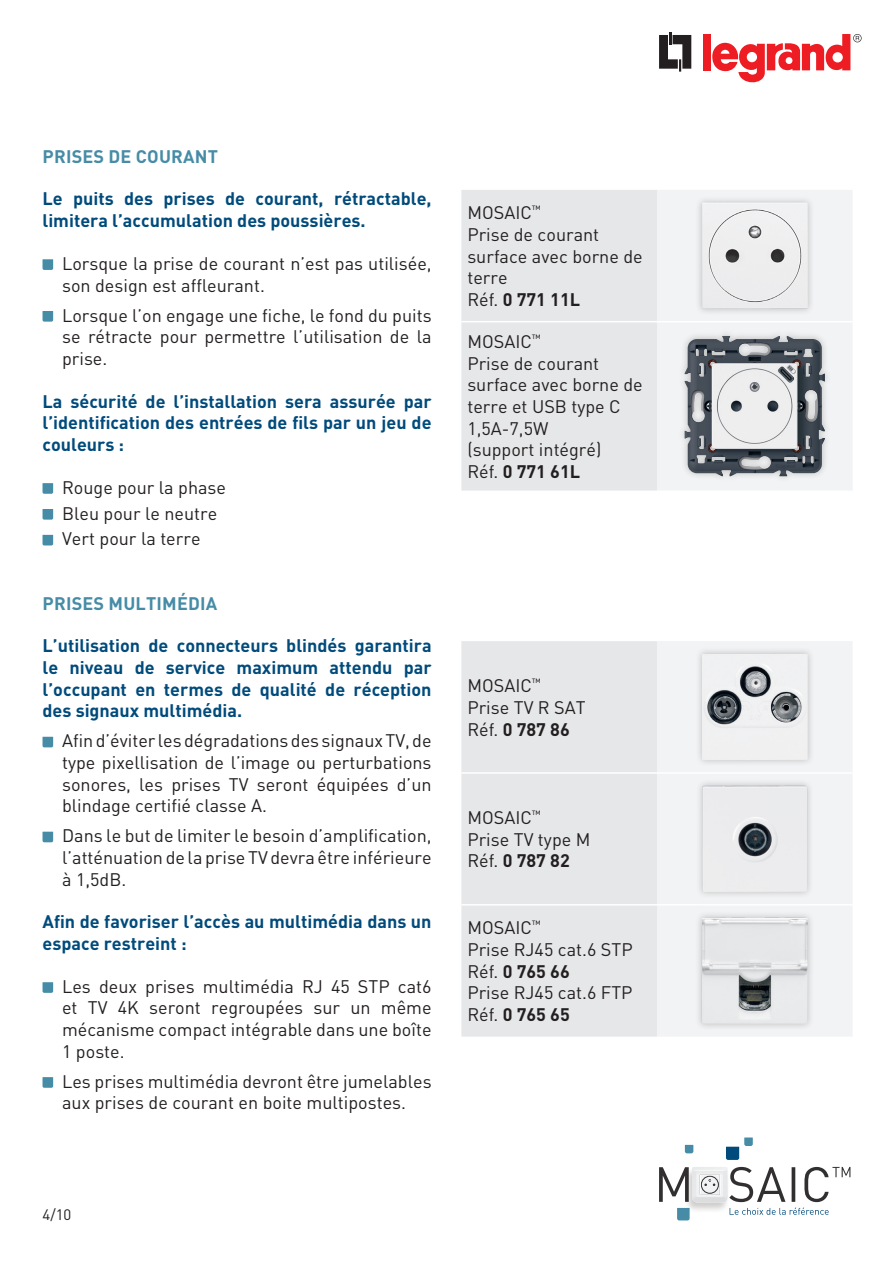
<style>
.page{position:relative;width:893px;height:1263px;background:#fff}
.page>*{position:absolute;margin:0;border:0;box-sizing:border-box;transform-origin:0 0}
.t1{font:18px/21.6px "DIN Pro";color:#231f20}
.t2{font:700 18px/21.6px "DIN Pro";color:#004b7c}
.t3{font:700 18px "DIN Pro";letter-spacing:.01em;color:#468ca6}
.t4{font:15px "DIN Pro";color:#231f20}
.s1{font-weight:700}
</style>
<div class="page">
<svg style="left:659px;top:32px;width:32px;height:40px"></svg>
<div style="left:703px;top:34px;width:8px;height:36px;background:#ee1d23"></div>
<svg style="left:712px;top:34px;width:150px;height:49px"></svg>
<svg style="left:685px;top:1145px;width:8px;height:8px"></svg>
<svg style="left:726px;top:1137px;width:27px;height:23px"></svg>
<svg style="left:659px;top:1167px;width:191px;height:53px"></svg>
<svg style="left:43px;top:259px;width:10px;height:11px"></svg>
<svg style="left:43px;top:311px;width:10px;height:11px"></svg>
<svg style="left:43px;top:483px;width:10px;height:11px"></svg>
<svg style="left:43px;top:509px;width:10px;height:11px"></svg>
<svg style="left:43px;top:535px;width:10px;height:10px"></svg>
<svg style="left:43px;top:737px;width:10px;height:10px"></svg>
<svg style="left:43px;top:832px;width:10px;height:10px"></svg>
<svg style="left:43px;top:982px;width:10px;height:11px"></svg>
<svg style="left:43px;top:1077px;width:10px;height:11px"></svg>
<svg style="left:461px;top:190px;width:196px;height:301px;background:#e6e7e9"></svg>
<div style="left:657px;top:190px;width:195px;height:300px;background:#f2f3f4"></div>
<hr style="left:461px;top:321px;width:196px;height:1px;background:#fff">
<hr style="left:657px;top:321px;width:196px;height:1px;background:#fff">
<div style="left:695px;top:196px;width:120px;height:120px;background:#231f20;opacity:.25"></div>
<img style="left:702px;top:203px;width:106px;height:106px">
<div style="left:678px;top:329px;width:154px;height:154px;background:#f0f1f2"></div>
<img style="left:685px;top:336px;width:140px;height:140px">
<div style="left:461px;top:641px;width:196px;height:396px;background:#e6e7e9"></div>
<div style="left:657px;top:641px;width:195px;height:395px;background:#f2f3f4"></div>
<hr style="left:461px;top:772px;width:196px;height:2px;background:#fff">
<hr style="left:657px;top:772px;width:196px;height:2px;background:#fff">
<hr style="left:461px;top:904px;width:196px;height:1px;background:#fff">
<hr style="left:657px;top:904px;width:196px;height:1px;background:#fff">
<div style="left:695px;top:647px;width:120px;height:120px;background:#231f20;opacity:.25"></div>
<img style="left:702px;top:654px;width:106px;height:106px">
<div style="left:695px;top:779px;width:119px;height:120px;background:#231f20;opacity:.25"></div>
<img style="left:702px;top:786px;width:105px;height:106px">
<div style="left:695px;top:911px;width:120px;height:119px;background:#231f20;opacity:.25"></div>
<img style="left:702px;top:917px;width:106px;height:107px">
<p class="t3" style="left:43px;top:144px;width:177px">PRISES DE COURANT</p>
<p class="t2" style="left:43px;top:187px;width:391px">Le puits des prises de courant, rétractable, limitera l’accumulation des poussières.</p>
<p class="t1" style="left:62px;top:252px;width:371px">Lorsque la prise de courant n’est pas utilisée, son design est affleurant.</p>
<p class="t1" style="left:62px;top:304px;width:371px;text-align:justify">Lorsque l’on engage une fiche, le fond du puits se rétracte pour permettre l’utilisation de la prise.</p>
<p class="t2" style="left:43px;top:390px;width:391px;text-align:justify">La sécurité de l’installation sera assurée par l’identification des entrées de fils par un jeu de couleurs :</p>
<p class="t1" style="left:62px;top:474px;width:165px;line-height:25.8px">Rouge pour la phase<br>Bleu pour le neutre<br>Vert pour la terre</p>
<p class="t3" style="left:43px;top:591px;width:176px">PRISES MULTIMÉDIA</p>
<p class="t2" style="left:43px;top:634px;width:391px;text-align:justify">L’utilisation de connecteurs blindés garantira le niveau de service maximum attendu par l’occupant en termes de qualité de réception des signaux multimédia.</p>
<p class="t1" style="left:62px;top:729px;width:371px;text-align:justify">Afin d’éviter les dégradations des signaux TV, de type pixellisation de l’image ou perturbations sonores, les prises TV seront équipées d’un blindage certifié classe A.</p>
<p class="t1" style="left:62px;top:824px;width:371px;text-align:justify">Dans le but de limiter le besoin d’amplification, l’atténuation de la prise TV devra être inférieure à 1,5dB.</p>
<p class="t2" style="left:43px;top:910px;width:391px">Afin de favoriser l’accès au multimédia dans un espace restreint :</p>
<p class="t1" style="left:62px;top:975px;width:371px;text-align:justify">Les deux prises multimédia RJ 45 STP cat6 et TV 4K seront regroupées sur un même mécanisme compact intégrable dans une boîte 1 poste.</p>
<p class="t1" style="left:62px;top:1070px;width:371px">Les prises multimédia devront être jumelables aux prises de courant en boite multipostes.</p>
<p class="t1" style="left:467px;top:201px;width:177px">MOSAIC<sup>™<br></sup>Prise de courant surface avec borne de terre<br>Réf. <span class="s1">0 771 11L</span></p>
<p class="t1" style="left:467px;top:330px;width:177px">MOSAIC<sup>™<br></sup>Prise de courant surface avec borne de terre et USB type C<br>1,5A-7,5W<br>(support intégré)<br>Réf. <span class="s1">0 771 61L</span></p>
<p class="t1" style="left:467px;top:674px;width:120px">MOSAIC<sup>™<br></sup>Prise TV R SAT<br>Réf. <span class="s1">0 787 86</span></p>
<p class="t1" style="left:467px;top:806px;width:125px">MOSAIC<sup>™<br></sup>Prise TV type M<br>Réf. <span class="s1">0 787 82</span></p>
<p class="t1" style="left:467px;top:916px;width:167px">MOSAIC<sup>™<br></sup>Prise RJ45 cat.6 STP<br>Réf. <span class="s1">0 765 66<br></span>Prise RJ45 cat.6 FTP<br>Réf. <span class="s1">0 765 65</span></p>
<p class="t4" style="left:43px;top:1205px;width:30px">4/10</p>
</div>
